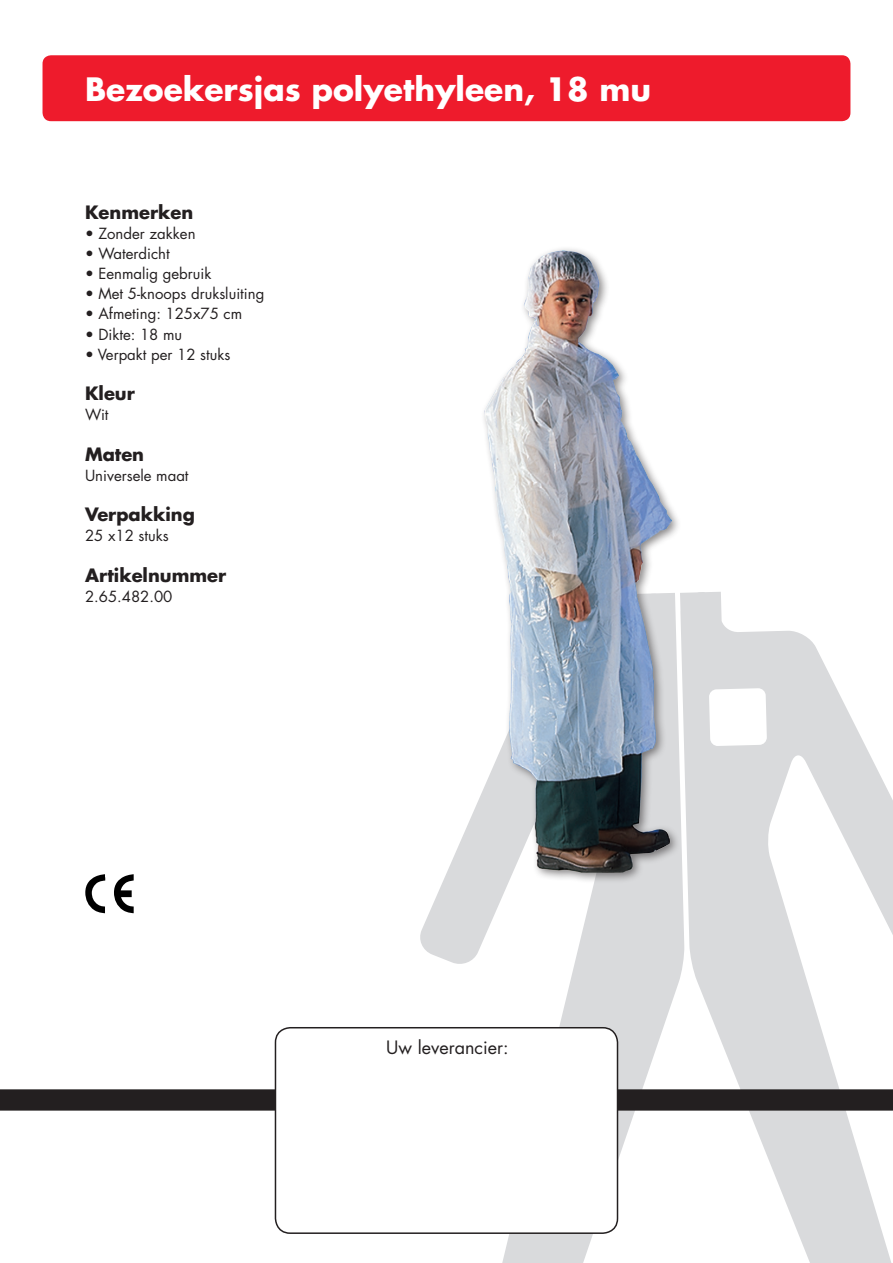
<style>
.page{position:relative;width:893px;height:1263px;background:#fff}
.page>*{position:absolute;margin:0;border:0;box-sizing:border-box;transform-origin:0 0}
.t1{font:700 31.35px "Futura";color:#fff}
.t2{font:700 18px "Futura";color:#231f20}
.t3{font:18px "Futura";color:#231f20}
.t4{font:15px "Futura";color:#231f20}
</style>
<div class="page">
<svg style="left:420px;top:797px;width:260px;height:466px"></svg>
<svg style="left:680px;top:592px;width:213px;height:671px;fill:#d9dadc"></svg>
<svg style="left:85px;top:874px;width:20px;height:39px"></svg>
<svg style="left:114px;top:874px;width:20px;height:39px"></svg>
<div style="left:0;top:1089px;width:893px;height:21px;background:#231f20"></div>
<div style="left:275px;top:1028px;width:342px;height:205px;background:#fff;border-radius:15px"></div>
<div style="left:275px;top:1027px;width:343px;height:207px;border:2px solid #231f20;border-radius:15px"></div>
<div style="left:43px;top:55px;width:807px;height:66px;background:#ee1b2c;border-radius:9px"></div>
<div style="left:480px;top:245px;width:202px;height:638px;background:#231f20;opacity:.55"></div>
<img style="left:485px;top:250px;width:187px;height:622px">
<h1 class="t1" style="left:85px;top:67px;width:568px">Bezoekersjas polyethyleen, 18 mu</h1>
<p class="t2" style="left:85px;top:199px;width:110px">Kenmerken</p>
<p class="t4" style="left:85px;top:223px;width:112px">• Zonder zakken</p>
<p class="t4" style="left:85px;top:243px;width:86px">• Waterdicht</p>
<p class="t4" style="left:85px;top:263px;width:128px">• Eenmalig gebruik</p>
<p class="t4" style="left:85px;top:283px;width:181px">• Met 5-knoops druksluiting</p>
<p class="t4" style="left:85px;top:304px;width:159px">• Afmeting: 125x75 cm</p>
<p class="t4" style="left:85px;top:324px;width:99px">• Dikte: 18 mu</p>
<p class="t4" style="left:85px;top:344px;width:147px">• Verpakt per 12 stuks</p>
<p class="t2" style="left:85px;top:381px;width:51px">Kleur</p>
<p class="t4" style="left:85px;top:404px;width:25px">Wit</p>
<p class="t2" style="left:85px;top:441px;width:61px">Maten</p>
<p class="t4" style="left:85px;top:465px;width:105px">Universele maat</p>
<p class="t2" style="left:85px;top:502px;width:111px">Verpakking</p>
<p class="t4" style="left:85px;top:525px;width:85px">25 x12 stuks</p>
<p class="t2" style="left:85px;top:562px;width:143px">Artikelnummer</p>
<p class="t4" style="left:85px;top:586px;width:89px">2.65.482.00</p>
<p class="t3" style="left:386px;top:1035px;width:124px">Uw leverancier:</p>
</div>
